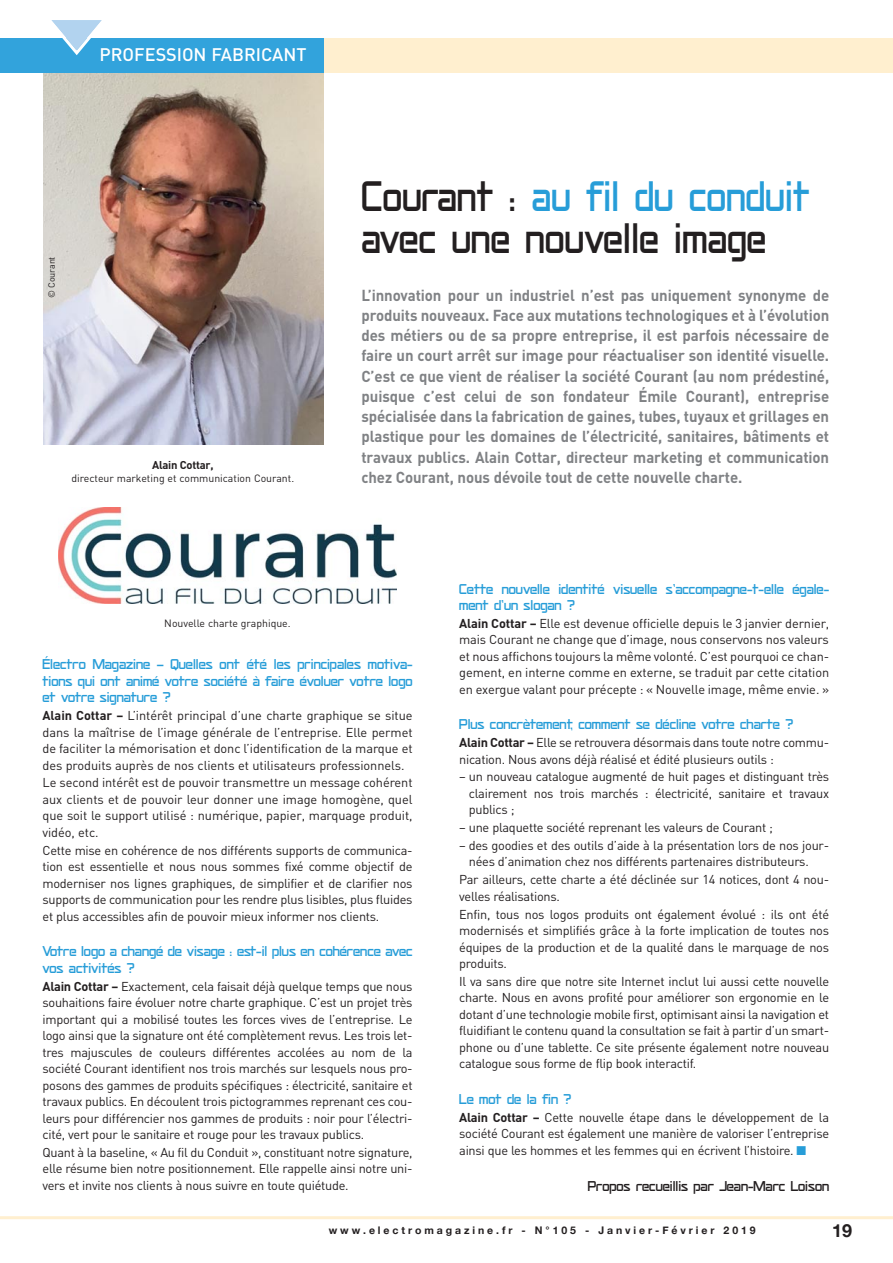
<style>
.page{position:relative;width:893px;height:1263px;background:#fff}
.page>*{position:absolute;margin:0;border:0;box-sizing:border-box;transform-origin:0 0}
.t1{font:45px/42px "Serene";letter-spacing:.01em;color:#231f20;scale:.9 1}
.t2{font:500 18px "DIN";color:#fff}
.t3{font:700 18px "Helvetica Neue";color:#231f20}
.t4{font:700 15.75px/20.2px "DIN";letter-spacing:-.005em;color:#808285;text-align:justify;scale:.95 1}
.t5{font:15px/16.5px "Serene";color:#279dd8}
.t6{font:15px "Serene";color:#231f20}
.t7{font:12.75px/16.5px "DIN";letter-spacing:-.02em;color:#231f20;text-align:justify}
.t8{font:700 11.25px "DIN";letter-spacing:-.02em;color:#231f20}
.t9{font:10.5px "DIN";color:#231f20}
.t10{font:700 10.5px "Helvetica Neue";letter-spacing:.28em;color:#231f20}
.t11{font:9px "DIN";letter-spacing:-.015em;color:#231f20}
.s1{color:#279dd8}
.s2{font-weight:700}
</style>
<div class="page">
<img style="left:43px;top:72px;width:280px;height:373px">
<div style="left:320px;top:38px;width:573px;height:34px;background:#ffefcf"></div>
<div style="left:0;top:38px;width:323px;height:34px;background:#32a3dc"></div>
<svg style="left:51px;top:20px;width:51px;height:35px"></svg>
<hr style="left:0;top:1216px;width:893px;height:3px;background:#ffefcf">
<img style="left:59px;top:507px;width:337px;height:97px">
<h2 class="t2" style="left:100px;top:48px;width:208px">PROFESSION FABRICANT</h2>
<p class="t11" style="left:48px;top:298px;width:43px;rotate:-90deg">© Courant</p>
<p class="t8" style="left:152px;top:461px;width:63px">Alain Cottar,</p>
<p class="t9" style="left:72px;top:474px;width:224px">directeur marketing et communication Courant.</p>
<h1 class="t1" style="left:361px;top:179px;width:499px">Courant : <span class="s1">au fil du conduit </span>avec une nouvelle image</h1>
<p class="t4" style="left:361px;top:286px;width:494px">L’innovation pour un industriel n’est pas uniquement synonyme de produits nouveaux. Face aux mutations technologiques et à l’évolution des métiers ou de sa propre entreprise, il est parfois nécessaire de faire un court arrêt sur image pour réactualiser son identité visuelle.<br>C’est ce que vient de réaliser la société Courant (au nom prédestiné, puisque c’est celui de son fondateur Émile Courant), entreprise spécialisée dans la fabrication de gaines, tubes, tuyaux et grillages en plastique pour les domaines de l’électricité, sanitaires, bâtiments et travaux publics. Alain Cottar, directeur marketing et communication chez Courant, nous dévoile tout de cette nouvelle charte.</p>
<p class="t9" style="left:164px;top:620px;width:128px">Nouvelle charte graphique.</p>
<p class="t5" style="left:43px;top:658px;width:372px;text-align:justify">Électro Magazine – Quelles ont été les principales motiva&shy;tions qui ont animé votre société à faire évoluer votre logo et votre signature ?</p>
<p class="t7" style="left:43px;top:709px;width:372px"><span class="s2">Alain Cottar –</span> L’intérêt principal d’une charte graphique se situe dans la maîtrise de l’image générale de l’entreprise. Elle permet de faciliter la mémorisation et donc l’identification de la marque et des produits auprès de nos clients et utilisateurs professionnels.</p>
<p class="t7" style="left:43px;top:776px;width:372px">Le second intérêt est de pouvoir transmettre un message cohérent aux clients et de pouvoir leur donner une image homogène, quel que soit le support utilisé : numérique, papier, marquage produit, vidéo, etc.</p>
<p class="t7" style="left:43px;top:843px;width:372px">Cette mise en cohérence de nos différents supports de communica&shy;tion est essentielle et nous nous sommes fixé comme objectif de moderniser nos lignes graphiques, de simplifier et de clarifier nos supports de communication pour les rendre plus lisibles, plus fluides et plus accessibles afin de pouvoir mieux informer nos clients.</p>
<p class="t5" style="left:43px;top:944px;width:371px">Votre logo a changé de visage : est-il plus en cohérence avec vos activités ?</p>
<p class="t7" style="left:43px;top:979px;width:372px"><span class="s2">Alain Cottar –</span> Exactement, cela faisait déjà quelque temps que nous souhaitions faire évoluer notre charte graphique. C’est un projet très important qui a mobilisé toutes les forces vives de l’entreprise. Le logo ainsi que la signature ont été complètement revus. Les trois let&shy;tres majuscules de couleurs différentes accolées au nom de la société Courant identifient nos trois marchés sur lesquels nous pro&shy;posons des gammes de produits spécifiques : électricité, sanitaire et travaux publics. En découlent trois pictogrammes reprenant ces cou&shy;leurs pour différencier nos gammes de produits : noir pour l’électri&shy;cité, vert pour le sanitaire et rouge pour les travaux publics.</p>
<p class="t7" style="left:43px;top:1145px;width:372px">Quant à la baseline, « Au fil du Conduit », constituant notre signature, elle résume bien notre positionnement. Elle rappelle ainsi notre uni&shy;vers et invite nos clients à nous suivre en toute quiétude.</p>
<p class="t5" style="left:459px;top:582px;width:371px">Cette nouvelle identité visuelle s’accompagne-t-elle égale&shy;ment d’un slogan ?</p>
<p class="t7" style="left:459px;top:616px;width:372px"><span class="s2">Alain Cottar –</span> Elle est devenue officielle depuis le 3 janvier dernier, mais Courant ne change que d’image, nous conservons nos valeurs et nous affichons toujours la même volonté. C’est pourquoi ce chan&shy;gement, en interne comme en externe, se traduit par cette citation en exergue valant pour précepte : « Nouvelle image, même envie. »</p>
<p class="t5" style="left:459px;top:717px;width:336px">Plus concrètement, comment se décline votre charte ?</p>
<p class="t7" style="left:459px;top:736px;width:371px"><span class="s2">Alain Cottar –</span> Elle se retrouvera désormais dans toute notre commu&shy;nication. Nous avons déjà réalisé et édité plusieurs outils :</p>
<p class="t7" style="left:469px;top:770px;width:362px;text-indent:-10px">– un nouveau catalogue augmenté de huit pages et distinguant très clairement nos trois marchés : électricité, sanitaire et travaux publics ;</p>
<p class="t7" style="left:459px;top:821px;width:315px">– une plaquette société reprenant les valeurs de Courant ;</p>
<p class="t7" style="left:469px;top:839px;width:362px;text-indent:-10px">– des goodies et des outils d’aide à la présentation lors de nos jour&shy;nées d’animation chez nos différents partenaires distributeurs.</p>
<p class="t7" style="left:459px;top:873px;width:371px">Par ailleurs, cette charte a été déclinée sur 14 notices, dont 4 nou&shy;velles réalisations.</p>
<p class="t7" style="left:459px;top:907px;width:371px">Enfin, tous nos logos produits ont également évolué : ils ont été modernisés et simplifiés grâce à la forte implication de toutes nos équipes de la production et de la qualité dans le marquage de nos produits.</p>
<p class="t7" style="left:459px;top:974px;width:371px">Il va sans dire que notre site Internet inclut lui aussi cette nouvelle charte. Nous en avons profité pour améliorer son ergonomie en le dotant d’une technologie mobile first, optimisant ainsi la navigation et fluidifiant le contenu quand la consultation se fait à partir d’un smart&shy;phone ou d’une tablette. Ce site présente également notre nouveau catalogue sous forme de flip book interactif.</p>
<p class="t5" style="left:459px;top:1092px;width:114px">Le mot de la fin ?</p>
<p class="t7" style="left:459px;top:1110px;width:371px"><span class="s2">Alain Cottar –</span> Cette nouvelle étape dans le développement de la société Courant est également une manière de valoriser l’entreprise ainsi que les hommes et les femmes qui en écrivent l’histoire. <span class="s1">■</span></p>
<p class="t6" style="left:588px;top:1181px;width:243px">Propos recueillis par Jean-Marc Loison</p>
<p class="t10" style="left:329px;top:1223px;width:428px">www.electromagazine.fr - N°105 - Janvier-Février 2019</p>
<h2 class="t3" style="left:832px;top:1220px;width:22px">19</h2>
</div>
